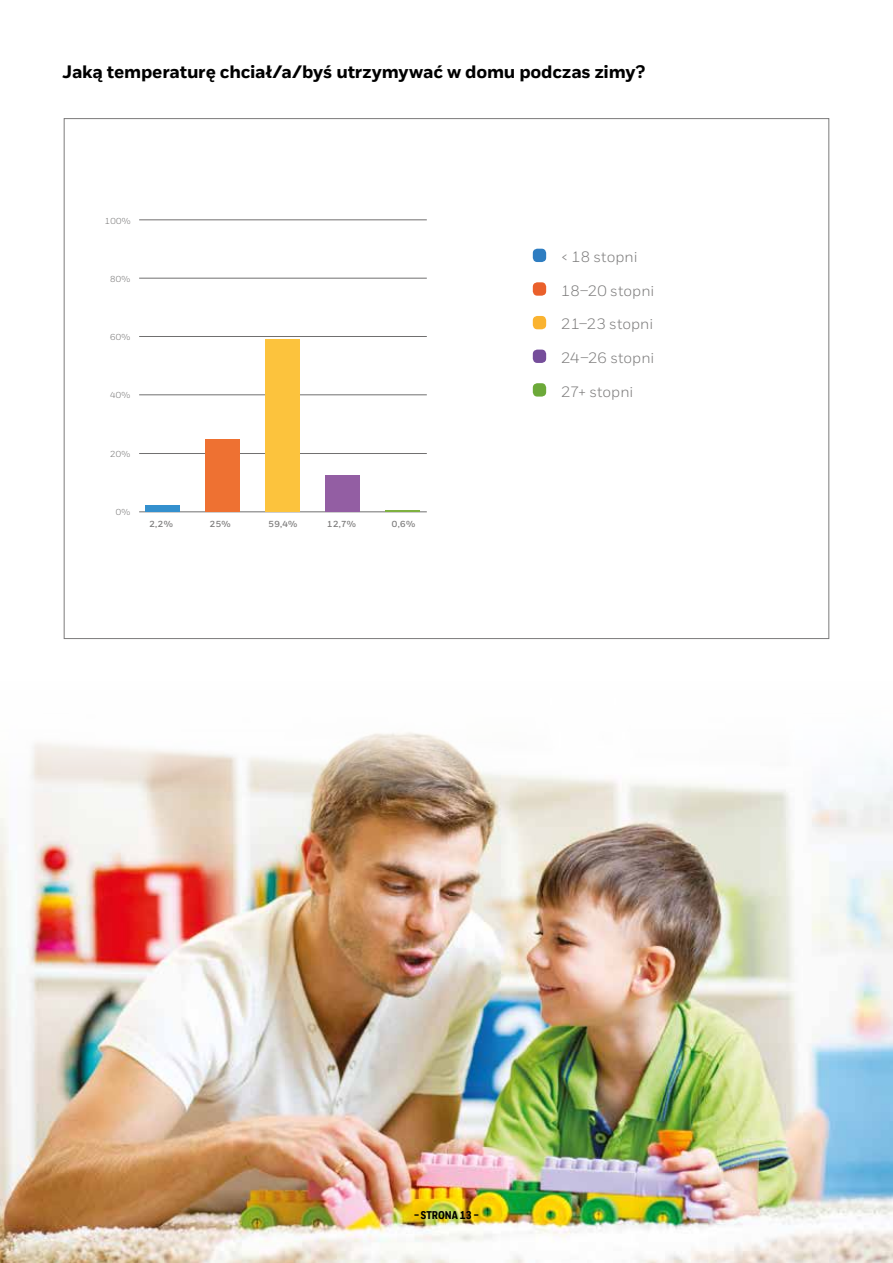
<style>
.page{position:relative;width:893px;height:1263px;background:#fff}
.page>*{position:absolute;margin:0;border:0;box-sizing:border-box;transform-origin:0 0}
.t1{font:800 18px "Honeywell Sans";letter-spacing:-.015em;color:#000}
.t2{font:15px "Honeywell Sans";color:#7c7b7b}
.t3{font:800 11.25px "Honeywell Cond";color:#000}
.t4{font:700 8.7px "Honeywell Sans";color:#7c7b7b}
.t5{font:8.7px "Honeywell Sans";letter-spacing:.025em;color:#706f6f}
</style>
<div class="page">
<img style="left:0;top:732px;width:893px;height:531px">
<hr style="left:0;top:0;width:1px;height:253px;background:#7c7b7b">
<div style="left:533px;top:249px;width:13px;height:13px;background:#2e7dc1;border-radius:4px"></div>
<div style="left:533px;top:282px;width:13px;height:14px;background:#ea602b;border-radius:4px"></div>
<div style="left:533px;top:316px;width:13px;height:13px;background:#fab330;border-radius:4px"></div>
<div style="left:533px;top:350px;width:13px;height:13px;background:#754d9a;border-radius:4px"></div>
<div style="left:533px;top:383px;width:13px;height:14px;background:#6ca939;border-radius:4px"></div>
<svg style="left:139px;top:219px;width:288px;height:294px"></svg>
<hr style="left:385px;top:510px;width:35px;height:2px;background:#7eb13f">
<div style="left:325px;top:475px;width:35px;height:37px;background:#935ea3"></div>
<div style="left:265px;top:339px;width:35px;height:173px;background:#fcc33d"></div>
<div style="left:205px;top:439px;width:35px;height:73px;background:#ee7132"></div>
<div style="left:145px;top:506px;width:35px;height:6px;background:#3490ce"></div>
<p class="t1" style="left:63px;top:60px;width:584px">Jaką temperaturę chciał/a/byś utrzymywać w domu podczas zimy?</p>
<p class="t5" style="left:105px;top:216px;width:27px">100%</p>
<p class="t5" style="left:110px;top:274px;width:22px">80%</p>
<p class="t5" style="left:110px;top:332px;width:22px">60%</p>
<p class="t5" style="left:110px;top:390px;width:22px">40%</p>
<p class="t5" style="left:110px;top:449px;width:22px">20%</p>
<p class="t5" style="left:116px;top:507px;width:16px">0%</p>
<p class="t4" style="left:149px;top:518px;width:25px">2,2%</p>
<p class="t4" style="left:210px;top:518px;width:22px">25%</p>
<p class="t4" style="left:269px;top:518px;width:30px">59,4%</p>
<p class="t4" style="left:327px;top:518px;width:30px">12,7%</p>
<p class="t4" style="left:392px;top:518px;width:25px">0,6%</p>
<p class="t2" style="left:561px;top:248px;width:78px">&lt; 18 stopni</p>
<p class="t2" style="left:561px;top:282px;width:95px">18–20 stopni</p>
<p class="t2" style="left:561px;top:315px;width:94px">21–23 stopni</p>
<p class="t2" style="left:561px;top:349px;width:95px">24–26 stopni</p>
<p class="t2" style="left:561px;top:382px;width:74px">27+ stopni</p>
<p class="t3" style="left:414px;top:1208px;width:66px">– STRONA 13 –</p>
</div>
